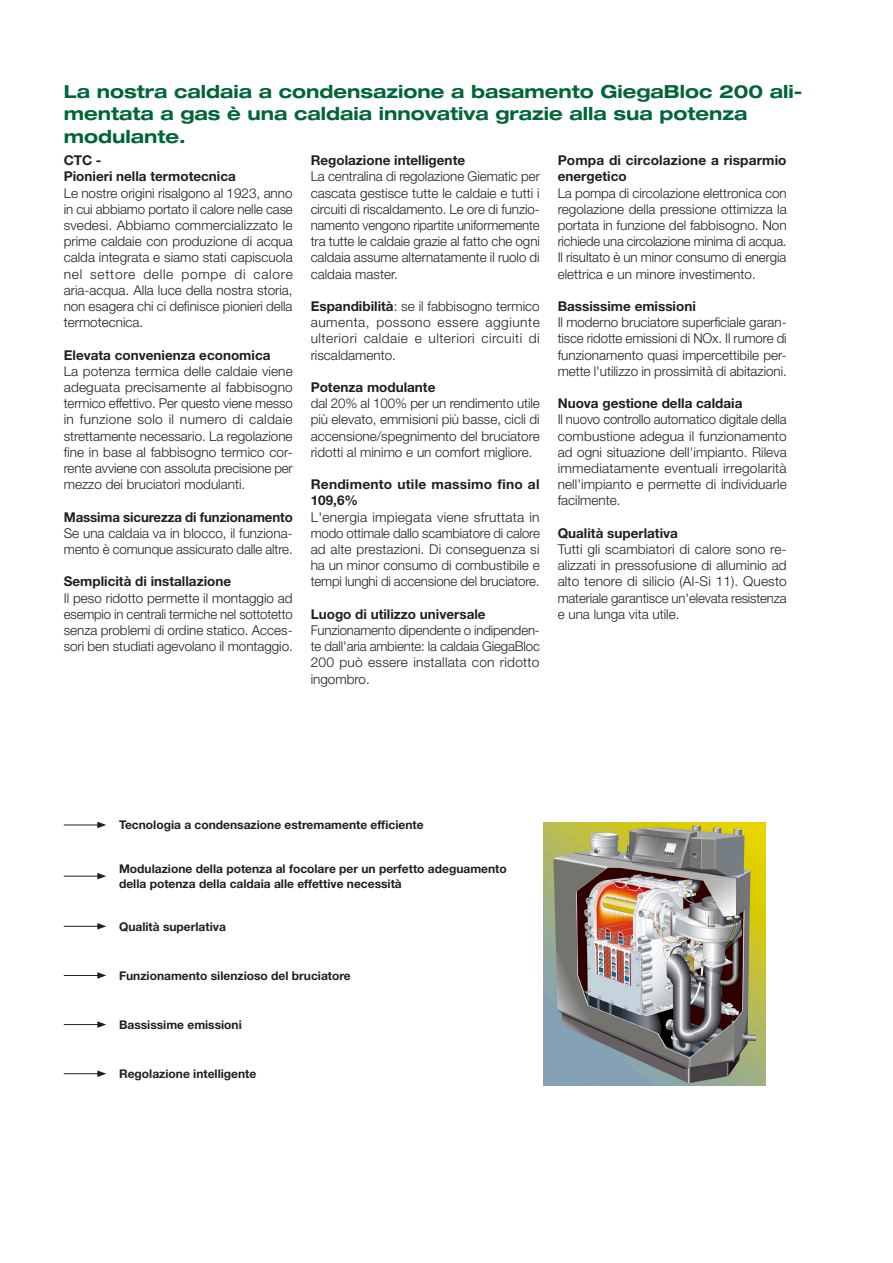
<style>
.page{position:relative;width:893px;height:1263px;background:#fff}
.page>*{position:absolute;margin:0;border:0;box-sizing:border-box;transform-origin:0 0}
.Rubrik_sid_2_produkt{font:700 expanded 18px/22.5px "Helvetica Neue LT Std";color:#006636}
.Brödtext{font:300 13.5px/16.2px "Helvetica Neue LT Std";color:#231f20;text-align:justify}
.Brödtext-2{font:700 13.5px/16.2px "Helvetica Neue LT Std";color:#231f20}
.t1{font:700 12px/14.4px "Helvetica Neue LT Std";color:#231f20}
.s1{font-weight:700}
</style>
<div class="page">
<img style="left:544px;top:822px;width:221px;height:263px">
<hr style="left:64px;top:825px;width:36px;height:1px;background:#231f20">
<svg style="left:97px;top:822px;width:9px;height:6px"></svg>
<hr style="left:64px;top:876px;width:36px;height:1px;background:#231f20">
<svg style="left:97px;top:873px;width:9px;height:6px"></svg>
<hr style="left:64px;top:926px;width:36px;height:1px;background:#231f20">
<svg style="left:97px;top:923px;width:9px;height:6px"></svg>
<hr style="left:64px;top:975px;width:36px;height:1px;background:#231f20">
<svg style="left:97px;top:972px;width:9px;height:7px"></svg>
<hr style="left:64px;top:1024px;width:36px;height:1px;background:#231f20">
<svg style="left:97px;top:1021px;width:9px;height:7px"></svg>
<hr style="left:64px;top:1073px;width:36px;height:1px;background:#231f20">
<svg style="left:97px;top:1070px;width:9px;height:7px"></svg>
<p class="Rubrik_sid_2_produkt" style="left:64px;top:80px;width:740px">La nostra caldaia a condensazione a basamento GiegaBloc 200 ali&shy;mentata a gas è una caldaia innovativa grazie alla sua potenza</p>
<p class="Rubrik_sid_2_produkt" style="left:64px;top:125px;width:123px">modulante.</p>
<p class="Brödtext-2" style="left:64px;top:152px;width:174px">CTC -<br>Pionieri nella termotecnica</p>
<p class="Brödtext" style="left:64px;top:184px;width:231px">Le nostre origini risalgono al 1923, anno in cui abbiamo portato il calore nelle case svedesi. Abbiamo commercializzato le prime caldaie con produzione di acqua calda integrata e siamo stati capiscuola nel settore delle pompe di calore aria-acqua. Alla luce della nostra storia, non esagera chi ci definisce pionieri della termotecnica.</p>
<p class="Brödtext-2" style="left:64px;top:346px;width:208px">Elevata convenienza economica</p>
<p class="Brödtext" style="left:64px;top:363px;width:231px">La potenza termica delle caldaie viene adeguata precisamente al fabbisogno termico effettivo. Per questo viene messo in funzione solo il numero di caldaie strettamente necessario. La regolazione fine in base al fabbisogno termico cor&shy;rente avviene con assoluta precisione per mezzo dei bruciatori modulanti.</p>
<p class="Brödtext-2" style="left:64px;top:508px;width:231px">Massima sicurezza di funzionamento</p>
<p class="Brödtext" style="left:64px;top:525px;width:230px">Se una caldaia va in blocco, il funziona&shy;mento è comunque assicurato dalle altre.</p>
<p class="Brödtext-2" style="left:64px;top:573px;width:169px">Semplicità di installazione</p>
<p class="Brödtext" style="left:64px;top:589px;width:231px">Il peso ridotto permette il montaggio ad esempio in centrali termiche nel sottotetto senza problemi di ordine statico. Acces&shy;sori ben studiati agevolano il montaggio.</p>
<p class="Brödtext-2" style="left:311px;top:152px;width:156px">Regolazione intelligente</p>
<p class="Brödtext" style="left:311px;top:168px;width:231px">La centralina di regolazione Giematic per cascata gestisce tutte le caldaie e tutti i circuiti di riscaldamento. Le ore di funzio&shy;namento vengono ripartite uniformemente tra tutte le caldaie grazie al fatto che ogni caldaia assume alternatamente il ruolo di caldaia master.</p>
<p class="Brödtext" style="left:311px;top:298px;width:231px"><span class="s1">Espandibilità</span>: se il fabbisogno termico aumenta, possono essere aggiunte ulteriori caldaie e ulteriori circuiti di riscaldamento.</p>
<p class="Brödtext-2" style="left:311px;top:379px;width:126px">Potenza modulante</p>
<p class="Brödtext" style="left:311px;top:395px;width:231px">dal 20% al 100% per un rendimento utile più elevato, emmisioni più basse, cicli di accensione/spegnimento del bruciatore ridotti al minimo e un comfort migliore.</p>
<p class="Brödtext-2" style="left:311px;top:476px;width:230px">Rendimento utile massimo fino al<br>109,6%</p>
<p class="Brödtext" style="left:311px;top:508px;width:231px">L'energia impiegata viene sfruttata in modo ottimale dallo scambiatore di calore ad alte prestazioni. Di conseguenza si ha un minor consumo di combustibile e tempi lunghi di accensione del bruciatore.</p>
<p class="Brödtext-2" style="left:311px;top:606px;width:176px">Luogo di utilizzo universale</p>
<p class="Brödtext" style="left:311px;top:622px;width:231px">Funzionamento dipendente o indipenden&shy;te dall'aria ambiente: la caldaia GiegaBloc 200 può essere installata con ridotto ingombro.</p>
<p class="Brödtext-2" style="left:558px;top:152px;width:230px">Pompa di circolazione a risparmio energetico</p>
<p class="Brödtext" style="left:558px;top:184px;width:231px">La pompa di circolazione elettronica con regolazione della pressione ottimizza la portata in funzione del fabbisogno. Non richiede una circolazione minima di acqua.<br>Il risultato è un minor consumo di energia elettrica e un minore investimento.</p>
<p class="Brödtext-2" style="left:558px;top:298px;width:140px">Bassissime emissioni</p>
<p class="Brödtext" style="left:558px;top:314px;width:231px">Il moderno bruciatore superficiale garan&shy;tisce ridotte emissioni di NOx. Il rumore di funzionamento quasi impercettibile per&shy;mette l'utilizzo in prossimità di abitazioni.</p>
<p class="Brödtext-2" style="left:558px;top:395px;width:186px">Nuova gestione della caldaia</p>
<p class="Brödtext" style="left:558px;top:411px;width:231px">Il nuovo controllo automatico digitale della combustione adegua il funzionamento ad ogni situazione dell'impianto. Rileva immediatamente eventuali irregolarità nell'impianto e permette di individuarle facilmente.</p>
<p class="Brödtext-2" style="left:558px;top:525px;width:122px">Qualità superlativa</p>
<p class="Brödtext" style="left:558px;top:541px;width:231px">Tutti gli scambiatori di calore sono re&shy;alizzati in pressofusione di alluminio ad alto tenore di silicio (Al-Si 11). Questo materiale garantisce un'elevata resistenza e una lunga vita utile.</p>
<p class="t1" style="left:119px;top:817px;width:306px">Tecnologia a condensazione estremamente efficiente</p>
<p class="t1" style="left:119px;top:861px;width:389px">Modulazione della potenza al focolare per un perfetto adeguamento della potenza della caldaia alle effettive necessità</p>
<p class="t1" style="left:119px;top:919px;width:108px">Qualità superlativa</p>
<p class="t1" style="left:119px;top:968px;width:233px">Funzionamento silenzioso del bruciatore</p>
<p class="t1" style="left:119px;top:1017px;width:124px">Bassissime emissioni</p>
<p class="t1" style="left:119px;top:1066px;width:139px">Regolazione intelligente</p>
</div>
